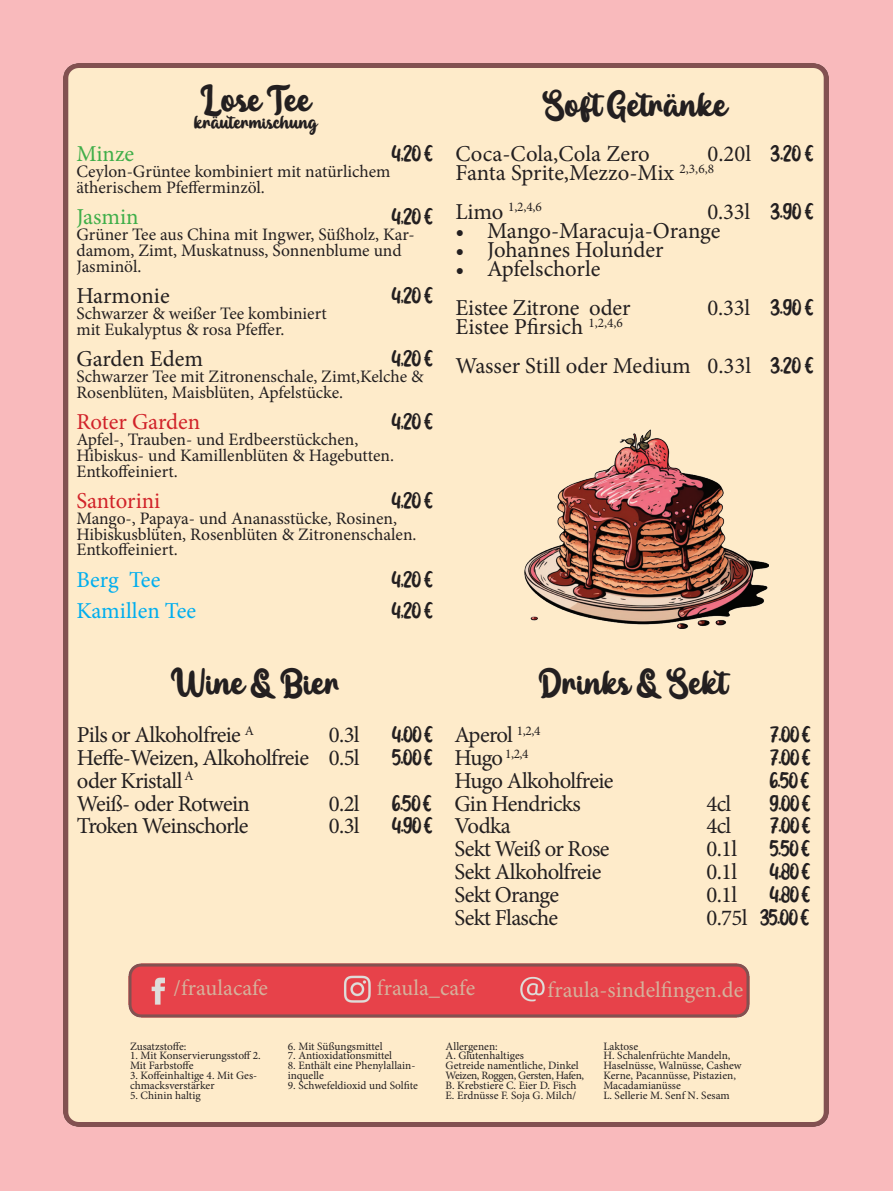
<style>
.page{position:relative;width:893px;height:1191px;background:#f9babc}
.page>*{position:absolute;margin:0;border:0;box-sizing:border-box;transform-origin:0 0}
.t1{font:42px "Maybe";color:#231f20}
.t2{font:22.75px/22.8px "Minion Pro";letter-spacing:-.025em;color:#231f20}
.t3{font:22.75px "Maybe";letter-spacing:-.03em;color:#231f20}
.t4{font:22.75px "Minion Pro";letter-spacing:-.005em;color:#231f20}
.t5{font:22.75px "Minion Pro";color:#231f20}
.t6{font:22.75px "Minion Pro";color:#d1232a}
.t7{font:22.75px "Minion Pro";color:#00aeef}
.t8{font:22.75px "Minion Pro";letter-spacing:.005em;color:#231f20}
.t9{font:22.75px "Maybe";color:#231f20}
.t10{font:22.75px "Minion Pro";color:#40ae49}
.t11{font:22.4px "Minion Pro";color:#d5b19b}
.t12{font:17.5px/15.8px "Minion Pro";letter-spacing:-.005em;color:#231f20}
.t13{font:13.3px "Minion Pro";color:#231f20}
.t14{font:11.38px/9.8px "Minion Pro";letter-spacing:-.005em;color:#231f20}
.t15{font:11.38px "Minion Pro";letter-spacing:-.03em;color:#231f20}
.s1{font-family:"Maybe"}
.s2{font-size:22.75px}
.s3{font-family:"Minion Pro"}
</style>
<div class="page">
<div style="left:63px;top:63px;width:765px;height:1063px;background:#feebca"></div>
<img style="left:128px;top:964px;width:621px;height:53px">
<img style="left:525px;top:430px;width:244px;height:198px">
<p class="t1" style="left:201px;top:75px;width:111px">Lose Tee</p>
<p class="t9" style="left:194px;top:109px;width:125px">kräutermischung</p>
<p class="t10" style="left:76px;top:139px;width:59px">Minze</p>
<p class="t3" style="left:391px;top:140px;width:43px">4,20 €</p>
<p class="t12" style="left:76px;top:164px;width:316px">Ceylon-Grüntee kombiniert mit natürlichem ätherischem Pfefferminzöl.</p>
<p class="t10" style="left:76px;top:202px;width:64px">Jasmin</p>
<p class="t3" style="left:391px;top:203px;width:43px">4,20 €</p>
<p class="t12" style="left:76px;top:227px;width:340px">Grüner Tee aus China mit Ingwer, Süßholz, Kar&shy;damom, Zimt, Muskatnuss, Sonnenblume und<br>Jasminöl.</p>
<p class="t4" style="left:76px;top:281px;width:95px">Harmonie</p>
<p class="t3" style="left:391px;top:282px;width:43px">4,20 €</p>
<p class="t12" style="left:76px;top:306px;width:252px">Schwarzer &amp; weißer Tee kombiniert</p>
<p class="t12" style="left:76px;top:321px;width:210px">mit Eukalyptus &amp; rosa Pfeffer.</p>
<p class="t5" style="left:76px;top:344px;width:128px">Garden Edem</p>
<p class="t3" style="left:391px;top:345px;width:43px">4,20 €</p>
<p class="t12" style="left:76px;top:369px;width:349px">Schwarzer Tee mit Zitronenschale, Zimt,Kelche &amp;<br>Rosenblüten, Maisblüten, Apfelstücke.</p>
<p class="t6" style="left:76px;top:407px;width:125px">Roter Garden</p>
<p class="t3" style="left:391px;top:408px;width:43px">4,20 €</p>
<p class="t12" style="left:76px;top:432px;width:283px">Apfel-, Trauben- und Erdbeerstückchen,</p>
<p class="t12" style="left:76px;top:447px;width:319px">Hibiskus- und Kamillenblüten &amp; Hagebutten.<br>Entkoffeiniert.</p>
<p class="t6" style="left:76px;top:485px;width:85px">Santorini</p>
<p class="t3" style="left:391px;top:487px;width:43px">4,20 €</p>
<p class="t12" style="left:76px;top:510px;width:322px">Mango-, Papaya- und Ananasstücke, Rosinen,</p>
<p class="t12" style="left:76px;top:526px;width:342px">Hibiskusblüten, Rosenblüten &amp; Zitronenschalen.<br>Entkoffeiniert.</p>
<p class="t7" style="left:76px;top:564px;width:85px">Berg Tee</p>
<p class="t3" style="left:391px;top:565px;width:43px">4,20 €</p>
<p class="t7" style="left:76px;top:596px;width:121px">Kamillen Tee</p>
<p class="t3" style="left:391px;top:597px;width:43px">4,20 €</p>
<p class="t1" style="left:171px;top:658px;width:169px">Wine &amp; Bier</p>
<p class="t2" style="left:77px;top:724px;width:178px">Pils or Alkoholfreie <sup>A</sup></p>
<p class="t2" style="left:329px;top:724px;width:32px">0.3l</p>
<p class="t3" style="left:392px;top:721px;width:42px">4.00 €</p>
<p class="t2" style="left:77px;top:746px;width:284px">Heffe-Weizen, Alkoholfreie 0.5l</p>
<p class="t3" style="left:392px;top:744px;width:42px">5.00 €</p>
<p class="t2" style="left:77px;top:769px;width:174px">oder Kristall <sup>A<br></sup>Weiß- oder Rotwein</p>
<p class="t2" style="left:329px;top:792px;width:32px">0.2l</p>
<p class="t3" style="left:392px;top:789px;width:41px">6.50 €</p>
<p class="t2" style="left:77px;top:815px;width:173px">Troken Weinschorle</p>
<p class="t2" style="left:329px;top:815px;width:32px">0.3l</p>
<p class="t3" style="left:392px;top:812px;width:42px">4.90 €</p>
<p class="t1" style="left:543px;top:80px;width:185px">Soft Getränke</p>
<p class="t8" style="left:455px;top:138px;width:196px">Coca-Cola,Cola Zero</p>
<p class="t2" style="left:707px;top:142px;width:107px">0.20l <span class="s1">3.20 €</span></p>
<p class="t4" style="left:455px;top:158px;width:260px">Fanta Sprite,Mezzo-Mix <sup>2,3,6,8</sup></p>
<p class="t13" style="left:455px;top:198px;width:88px"><span class="s2">Limo</span> 1,2,4,6</p>
<p class="t2" style="left:707px;top:200px;width:108px">0.33l <span class="s1">3.90 €</span></p>
<p class="t2" style="left:455px;top:219px;width:266px">• Mango-Maracuja-Orange</p>
<p class="t4" style="left:455px;top:235px;width:210px">• Johannes Holunder</p>
<p class="t4" style="left:455px;top:254px;width:146px">• Apfelschorle</p>
<p class="t2" style="left:455px;top:296px;width:176px">Eistee Zitrone oder</p>
<p class="t2" style="left:707px;top:296px;width:108px">0.33l <span class="s1">3.90 €</span></p>
<p class="t4" style="left:455px;top:312px;width:169px">Eistee Pfirsich <sup>1,2,4,6</sup></p>
<p class="t5" style="left:455px;top:350px;width:359px">Wasser Still oder Medium 0.33l <span class="s1">3.20 €</span></p>
<p class="t1" style="left:539px;top:658px;width:189px">Drinks &amp; Sekt</p>
<p class="t2" style="left:454px;top:724px;width:87px">Aperol <sup>1,2,4</sup></p>
<p class="t3" style="left:769px;top:721px;width:42px">7.00 €</p>
<p class="t13" style="left:454px;top:744px;width:76px"><span class="s2">Hugo</span> 1,2,4</p>
<p class="t3" style="left:769px;top:744px;width:42px">7.00 €</p>
<p class="t2" style="left:454px;top:769px;width:160px">Hugo Alkoholfreie</p>
<p class="t3" style="left:769px;top:767px;width:41px">6.50 €</p>
<p class="t2" style="left:454px;top:792px;width:128px">Gin Hendricks</p>
<p class="t2" style="left:706px;top:792px;width:26px">4cl</p>
<p class="t3" style="left:769px;top:789px;width:42px">9.00 €</p>
<p class="t2" style="left:454px;top:815px;width:58px">Vodka</p>
<p class="t2" style="left:706px;top:815px;width:26px">4cl</p>
<p class="t3" style="left:769px;top:812px;width:42px">7.00 €</p>
<p class="t2" style="left:454px;top:837px;width:156px">Sekt Weiß or Rose</p>
<p class="t2" style="left:706px;top:837px;width:32px">0.1l</p>
<p class="t3" style="left:769px;top:835px;width:42px">5.50 €</p>
<p class="t2" style="left:454px;top:860px;width:148px">Sekt Alkoholfreie</p>
<p class="t2" style="left:706px;top:860px;width:32px">0.1l</p>
<p class="t3" style="left:769px;top:858px;width:42px">4.80 €</p>
<p class="t2" style="left:454px;top:883px;width:106px">Sekt Orange</p>
<p class="t2" style="left:706px;top:883px;width:32px">0.1l</p>
<p class="t3" style="left:769px;top:880px;width:42px">4.80 €</p>
<p class="t2" style="left:454px;top:906px;width:105px">Sekt Flasche</p>
<p class="t3" style="left:706px;top:903px;width:104px"><span class="s3">0.75l</span> 35.00 €</p>
<p class="t11" style="left:174px;top:972px;width:96px">/fraulacafe</p>
<p class="t11" style="left:377px;top:972px;width:100px">fraula_cafe</p>
<p class="t11" style="left:548px;top:975px;width:197px">fraula-sindelfingen.de</p>
<p class="t14" style="left:130px;top:1041px;width:58px">Zusatzstoffe:</p>
<p class="t14" style="left:130px;top:1051px;width:132px">1. Mit Konservierungsstoff 2.<br>Mit Farbstoffe</p>
<p class="t14" style="left:130px;top:1070px;width:129px">3. Koffeinhaltige 4. Mit Ges&shy;chmacksverstärker</p>
<p class="t14" style="left:130px;top:1090px;width:72px">5. Chinin haltig</p>
<p class="t14" style="left:288px;top:1041px;width:96px">6. Mit Süßungsmittel</p>
<p class="t14" style="left:288px;top:1051px;width:106px">7. Antioxidationsmittel</p>
<p class="t14" style="left:288px;top:1060px;width:129px">8. Enthält eine Phenylallain&shy;inquelle</p>
<p class="t14" style="left:288px;top:1080px;width:132px">9. Schwefeldioxid und Solfite</p>
<p class="t14" style="left:446px;top:1041px;width:54px">Allergenen:</p>
<p class="t14" style="left:446px;top:1051px;width:80px">A. Glutenhaltiges</p>
<p class="t14" style="left:446px;top:1060px;width:135px">Getreide namentliche, Dinkel</p>
<p class="t15" style="left:446px;top:1068px;width:140px">Weizen, Roggen, Gersten, Hafen,</p>
<p class="t14" style="left:446px;top:1080px;width:133px">B. Krebstiere C. Eier D. Fisch</p>
<p class="t14" style="left:446px;top:1090px;width:132px">E. Erdnüsse F. Soja G. Milch/</p>
<p class="t14" style="left:603px;top:1041px;width:36px">Laktose</p>
<p class="t14" style="left:603px;top:1051px;width:140px">H. Schalenfrüchte Mandeln,<br>Haselnüsse, Walnüsse, Cashew<br>Kerne, Pacannüsse, Pistazien,</p>
<p class="t14" style="left:603px;top:1080px;width:79px">Macadamianüsse</p>
<p class="t14" style="left:603px;top:1090px;width:128px">L. Sellerie M. Senf N. Sesam</p>
</div>
